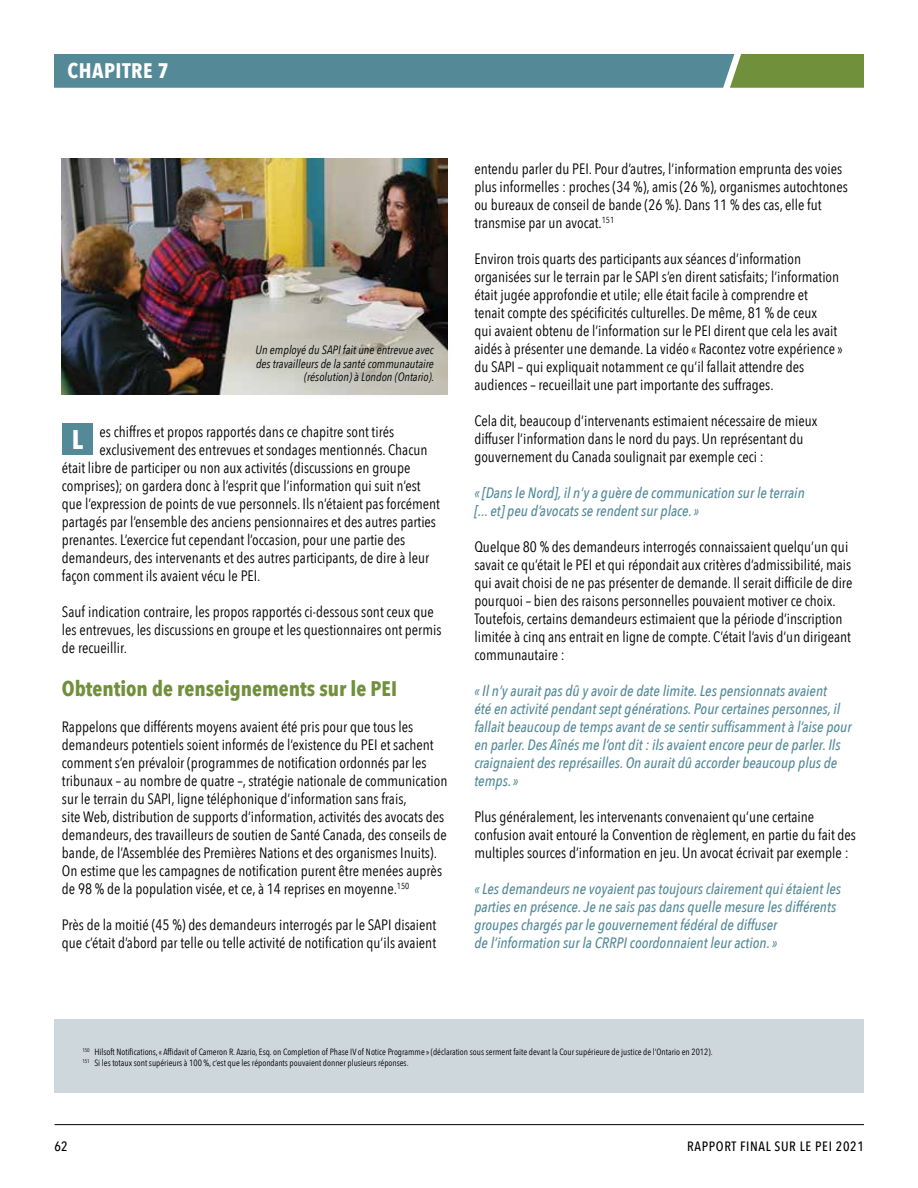
<style>
.page{position:relative;width:918px;height:1188px;background:#fff}
.page>*{position:absolute;margin:0;border:0;box-sizing:border-box;transform-origin:0 0}
.t1{font:700 27px "Avenir Next Condensed";color:#fff}
.t2{font:700 21px "Avenir Next Condensed";color:#71903b}
.t3{font:700 21px "Avenir Next Condensed";letter-spacing:.025em;color:#fff}
.t4{font:15px/18px "Avenir Next Condensed";color:#000}
.t5{font:italic 500 15px/18px "Avenir Next Condensed";color:#548a98}
.t6{font:500 13.5px "Avenir Next Condensed";letter-spacing:.05em;color:#000}
.t7{font:italic 12px/13.5px "Avenir Next Condensed";color:#000;text-align:right}
.t8{font:9px/10.8px "Avenir Next Condensed";color:#000}
</style>
<div class="page">
<hr style="left:55px;top:1124px;width:809px;height:1px;background:#000">
<svg style="left:54px;top:54px;width:810px;height:34px;background:#5b8c8b"></svg>
<div style="left:54px;top:1019px;width:810px;height:74px;background:#cdd7dc"></div>
<img style="left:62px;top:159px;width:385px;height:236px">
<div style="left:62px;top:424px;width:31px;height:31px;background:#548a98"></div>
<svg style="left:238px;top:327px;width:210px;height:68px;background:#c2c1b7"></svg>
<h2 class="t3" style="left:68px;top:58px;width:103px">CHAPITRE 7</h2>
<p class="t7" style="left:256px;top:343px;width:180px">Un employé du SAPI fait une entrevue avec des travailleurs de la santé communautaire (résolution) à London (Ontario).</p>
<p class="t4" style="left:100px;top:422px;width:296px">es chiffres et propos rapportés dans ce chapitre sont tirés</p>
<p class="t4" style="left:100px;top:440px;width:329px">exclusivement des entrevues et sondages mentionnés. Chacun</p>
<p class="t4" style="left:62px;top:458px;width:350px">était libre de participer ou non aux activités (discussions en groupe</p>
<p class="t4" style="left:62px;top:476px;width:360px">comprises); on gardera donc à l’esprit que l’information qui suit n’est</p>
<p class="t4" style="left:62px;top:494px;width:379px">que l’expression de points de vue personnels. Ils n’étaient pas forcément</p>
<p class="t4" style="left:62px;top:512px;width:376px">partagés par l’ensemble des anciens pensionnaires et des autres parties</p>
<p class="t4" style="left:62px;top:530px;width:345px">prenantes.L’exercice fut cependant l’occasion, pour une partie des</p>
<p class="t4" style="left:62px;top:548px;width:369px">demandeurs, des intervenants et des autres participants, de dire à leur</p>
<p class="t4" style="left:62px;top:566px;width:200px">façon comment ils avaient vécu le PEI.</p>
<p class="t4" style="left:62px;top:602px;width:381px">Sauf indication contraire, les propos rapportés ci-dessous sont ceux que les entrevues, les discussions en groupe et les questionnaires ont permis de recueillir.</p>
<h2 class="t2" style="left:62px;top:676px;width:337px">Obtention de renseignements sur le PEI</h2>
<p class="t4" style="left:62px;top:717px;width:387px">Rappelons que différents moyens avaient été pris pour que tous les demandeurs potentiels soient informés de l’existence du PEI et sachent comment s’en prévaloir (programmes de notification ordonnés par les tribunaux – au nombre de quatre –,stratégie nationale de communication sur le terrain du SAPI, ligne téléphonique d’information sans frais,<br>site Web, distribution de supports d’information, activités des avocats des demandeurs, des travailleurs de soutien de Santé Canada, des conseils de bande, de l’Assemblée des Premières Nations et des organismes Inuits).<br>On estime que les campagnes de notification purent être menées auprès de 98 % de la population visée, et ce, à 14 reprises en moyenne.<sup>150</sup></p>
<p class="t4" style="left:62px;top:915px;width:376px">Près de la moitié (45 %) des demandeurs interrogés par le SAPI disaient que c’était d’abord par telle ou telle activité de notification qu’ils avaient</p>
<h1 class="t1" style="left:72px;top:423px;width:13px">L</h1>
<p class="t4" style="left:474px;top:159px;width:375px">entendu parler du PEI. Pour d’autres, l’information emprunta des voies plus informelles : proches (34 %), amis (26 %), organismes autochtones ou bureaux de conseil de bande (26 %). Dans 11 % des cas, elle fut transmise par un avocat.<sup>151</sup></p>
<p class="t4" style="left:474px;top:249px;width:370px">Environ trois quarts des participants aux séances d’information organisées sur le terrain par le SAPI s’en dirent satisfaits; l’information était jugée approfondie et utile; elle était facile à comprendre et<br>tenait compte des spécificités culturelles. De même, 81 % de ceux<br>qui avaient obtenu de l’information sur le PEI dirent que cela les avait aidés à présenter une demande. La vidéo « Racontez votre expérience » du SAPI – qui expliquait notamment ce qu’il fallait attendre des audiences – recueillait une part importante des suffrages.</p>
<p class="t4" style="left:474px;top:411px;width:345px">Cela dit, beaucoup d’intervenants estimaient nécessaire de mieux diffuser l’information dans le nord du pays. Un représentant du gouvernement du Canada soulignait par exemple ceci :</p>
<p class="t5" style="left:474px;top:484px;width:332px">« [Dans le Nord], il n’y a guère de communication sur le terrain [... et] peu d’avocats se rendent sur place. »</p>
<p class="t4" style="left:474px;top:537px;width:379px">Quelque 80 % des demandeurs interrogés connaissaient quelqu’un qui savait ce qu’était le PEI et qui répondait aux critères d’admissibilité, mais qui avait choisi de ne pas présenter de demande. Il serait difficile de dire pourquoi – bien des raisons personnelles pouvaient motiver ce choix.<br>Toutefois, certains demandeurs estimaient que la période d’inscription limitée à cinq ans entrait en ligne de compte. C’était l’avis d’un dirigeant communautaire :</p>
<p class="t5" style="left:474px;top:682px;width:379px">« Il n’y aurait pas dû y avoir de date limite. Les pensionnats avaient<br>été en activité pendant sept générations. Pour certaines personnes, il fallait beaucoup de temps avant de se sentir suffisamment à l’aise pour en parler. Des Aînés me l’ont dit : ils avaient encore peur de parler. Ils craignaient des représailles. On aurait dû accorder beaucoup plus de temps. »</p>
<p class="t4" style="left:474px;top:807px;width:383px">Plus généralement, les intervenants convenaient qu’une certaine confusion avait entouré la Convention de règlement, en partie du fait des multiples sources d’information en jeu. Un avocat écrivait par exemple :</p>
<p class="t5" style="left:474px;top:880px;width:368px">« Les demandeurs ne voyaient pas toujours clairement qui étaient les parties en présence. Je ne sais pas dans quelle mesure les différents groupes chargés par le gouvernement fédéral de diffuser<br>de l’information sur la CRRPI coordonnaient leur action. »</p>
<p class="t8" style="left:82px;top:1046px;width:632px"><sup>150</sup> Hilsoft Notifications,« Affidavit of Cameron R. Azario, Esq. on Completion of Phase IV of Notice Programme » (déclaration sous serment faite devant la Cour supérieure de justice de l’Ontario en 2012).<br><sup>151</sup> Si les totaux sont supérieurs à 100 %,c’est que les répondants pouvaient donner plusieurs réponses.</p>
<p class="t6" style="left:55px;top:1138px;width:15px">62</p>
<p class="t6" style="left:687px;top:1138px;width:178px">RAPPORT FINAL SUR LE PEI 2021</p>
</div>
